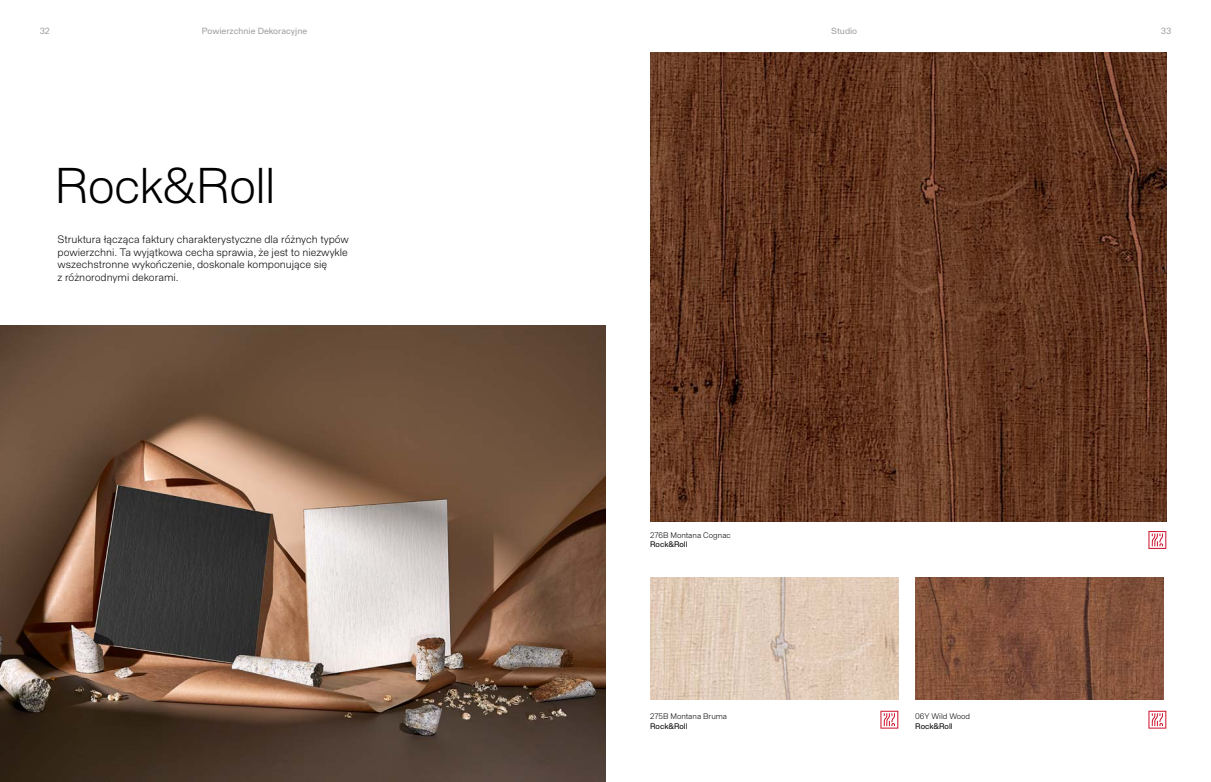
<style>
.page{position:relative;width:1211px;height:782px;background:#fff}
.page>*{position:absolute;margin:0;border:0;box-sizing:border-box;transform-origin:0 0}
.t1{font:300 49px "Staff Grotesk";letter-spacing:-.02em;color:#000}
.t2{font:300 10.5px/12.6px "Staff Grotesk";color:#000}
.t3{font:8.75px "Staff Grotesk";color:#9e9d9d}
.t4{font:300 7.88px "Staff Grotesk";color:#000}
.t5{font:7.88px "Staff Grotesk";color:#000}
</style>
<div class="page">
<img style="left:650px;top:52px;width:516px;height:469px">
<img style="left:915px;top:577px;width:248px;height:121px">
<img style="left:650px;top:577px;width:248px;height:121px">
<svg style="left:880px;top:710px;width:18px;height:18px"></svg>
<svg style="left:1148px;top:710px;width:18px;height:18px"></svg>
<svg style="left:1148px;top:531px;width:18px;height:17px"></svg>
<img style="left:0;top:325px;width:605px;height:456px">
<p class="t3" style="left:40px;top:25px;width:12px">32</p>
<p class="t3" style="left:202px;top:25px;width:107px">Powierzchnie Dekoracyjne</p>
<p class="t3" style="left:831px;top:25px;width:27px">Studio</p>
<p class="t3" style="left:1160px;top:25px;width:12px">33</p>
<h1 class="t1" style="left:55px;top:156px;width:223px">Rock&amp;Roll</h1>
<p class="t2" style="left:58px;top:233px;width:293px">Struktura łącząca faktury charakterystyczne dla różnych typów powierzchni. Ta wyjątkowa cecha sprawia, że jest to niezwykle wszechstronne wykończenie, doskonale komponujące się<br>z różnorodnymi dekorami.</p>
<p class="t4" style="left:650px;top:530px;width:82px">276B Montana Cognac</p>
<p class="t5" style="left:650px;top:539px;width:39px">Rock&amp;Roll</p>
<p class="t4" style="left:650px;top:711px;width:78px">275B Montana Bruma</p>
<p class="t5" style="left:650px;top:720px;width:39px">Rock&amp;Roll</p>
<p class="t4" style="left:915px;top:711px;width:56px">06Y Wild Wood</p>
<p class="t5" style="left:915px;top:720px;width:39px">Rock&amp;Roll</p>
</div>
